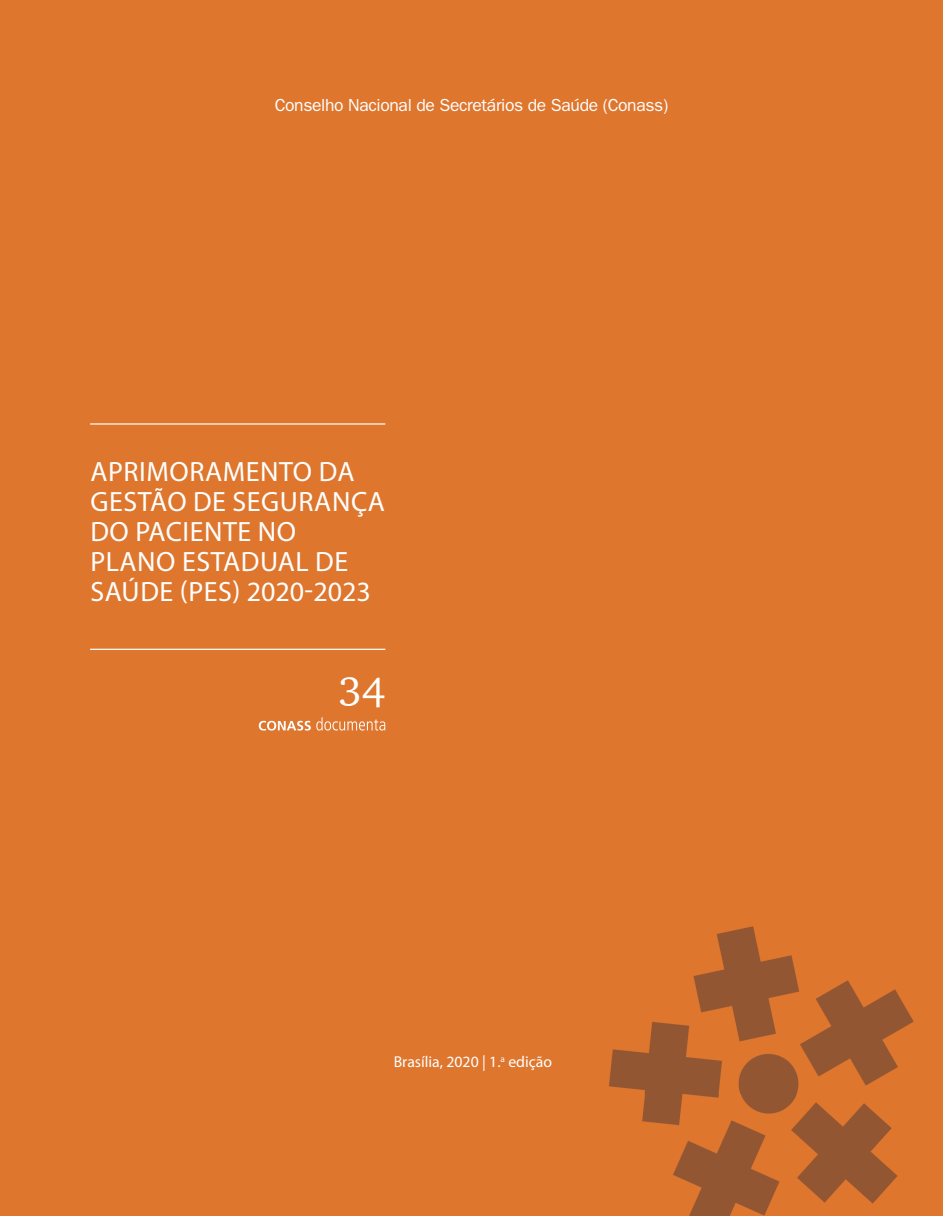
<style>
.page{position:relative;width:943px;height:1216px;background:#fff}
.page>*{position:absolute;margin:0;border:0;box-sizing:border-box;transform-origin:0 0}
.t1{font:42px "Charter BT";color:#fff}
.t2{font:28px/30.1px "Myriad Pro";letter-spacing:.02em;color:#fff}
.t3{font:17.5px "ITC Franklin Gothic Std";letter-spacing:-.02em;color:#fff}
.t4{font:15.75px "Myriad Pro";color:#fff}
</style>
<div class="page">
<div style="left:0;top:0;width:943px;height:1215px;background:#de762e"></div>
<hr style="left:90px;top:423px;width:295px;height:1px;background:#fff">
<hr style="left:90px;top:648px;width:295px;height:2px;background:#fff">
<svg style="left:259px;top:717px;width:126px;height:13px;background:#e59761"></svg>
<p class="t3" style="left:275px;top:95px;width:395px">Conselho Nacional de Secretários de Saúde (Conass)</p>
<p class="t2" style="left:90px;top:456px;width:296px">APRIMORAMENTO DA<br>GESTÃO DE SEGURANÇA<br>DO PACIENTE NO<br>PLANO ESTADUAL DE<br>SAÚDE (PES) 2020-2023</p>
<h1 class="t1" style="left:338px;top:665px;width:48px">34</h1>
<p class="t4" style="left:394px;top:1052px;width:160px">Brasília, 2020 | 1.<sup>a</sup> edição</p>
</div>
